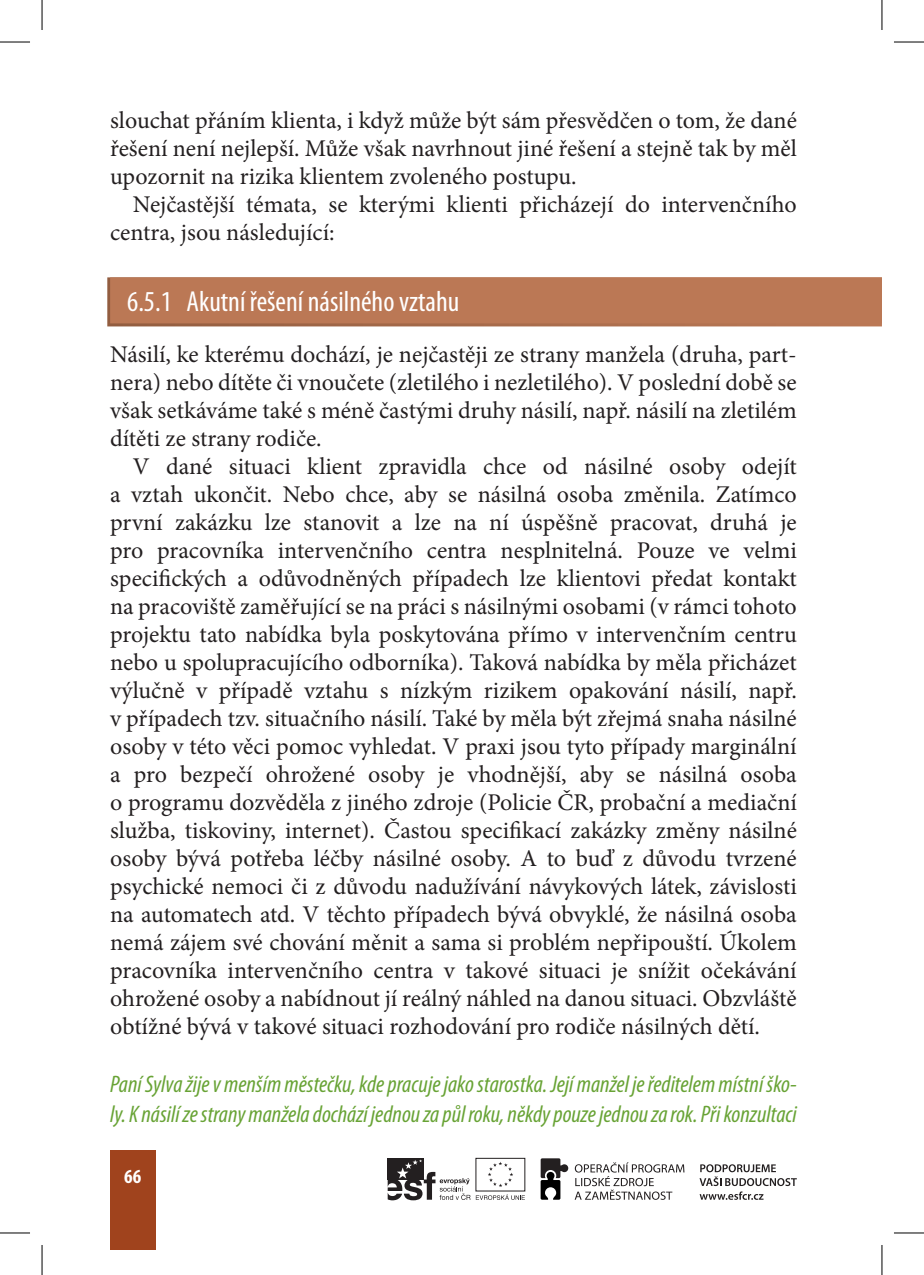
<style>
.page{position:relative;width:924px;height:1275px;background:#fff}
.page>*{position:absolute;margin:0;border:0;box-sizing:border-box;transform-origin:0 0}
.t1{font:condensed 29px "Myriad Pro";color:#fff}
.t2{font:24px/28px "Minion Pro";color:#231f20;text-align:justify}
.t3{font:italic condensed 24px/30px "Myriad Pro";color:#68a335}
.t4{font:700 condensed 20px "Myriad Pro";color:#fff}
</style>
<div class="page">
<div style="left:110px;top:1150px;width:45px;height:100px;background:#a0431d"></div>
<div style="left:475px;top:1157px;width:50px;height:34px;border:1px solid #231f20"></div>
<svg style="left:574px;top:1162px;width:110px;height:37px"></svg>
<svg style="left:540px;top:1158px;width:28px;height:41px"></svg>
<svg style="left:699px;top:1164px;width:97px;height:35px"></svg>
<div style="left:387px;top:1158px;width:36px;height:21px;background:#231f20"></div>
<svg style="left:387px;top:1159px;width:137px;height:41px"></svg>
<svg style="left:107px;top:277px;width:774px;height:49px;background:#a86c4c"></svg>
<div style="left:110px;top:277px;width:771px;height:46px;background:#bb7855"></div>
<hr style="left:0;top:42px;width:30px;height:1px;background:#000">
<hr style="left:893px;top:42px;width:30px;height:1px;background:#000">
<hr style="left:0;top:1232px;width:30px;height:1px;background:#000">
<hr style="left:893px;top:1232px;width:30px;height:1px;background:#000">
<hr style="left:42px;top:0;width:1px;height:30px;background:#000">
<hr style="left:42px;top:1245px;width:1px;height:30px;background:#000">
<hr style="left:881px;top:0;width:1px;height:30px;background:#000">
<hr style="left:881px;top:1245px;width:1px;height:30px;background:#000">
<p class="t2" style="left:110px;top:108px;width:688px">slouchat přáním klienta, i když může být sám přesvědčen o tom, že dané řešení není nejlepší. Může však navrhnout jiné řešení a stejně tak by měl upozornit na rizika klientem zvoleného postupu.</p>
<p class="t2" style="left:110px;top:192px;width:687px;text-indent:23px">Nejčastější témata, se kterými klienti přicházejí do intervenčního centra, jsou následující:</p>
<p class="t1" style="left:127px;top:291px;width:333px">6.5.1 Akutní řešení násilného vztahu</p>
<p class="t2" style="left:110px;top:342px;width:688px">Násilí, ke kterému dochází, je nejčastěji ze strany manžela (druha, part&shy;nera) nebo dítěte či vnoučete (zletilého i nezletilého). V poslední době se však setkáváme také s méně častými druhy násilí, např. násilí na zletilém dítěti ze strany rodiče.</p>
<p class="t2" style="left:110px;top:454px;width:688px;text-indent:23px">V dané situaci klient zpravidla chce od násilné osoby odejít a vztah ukončit. Nebo chce, aby se násilná osoba změnila. Zatímco první zakázku lze stanovit a lze na ní úspěšně pracovat, druhá je pro pracovníka intervenčního centra nesplnitelná. Pouze ve velmi specifických a odůvodněných případech lze klientovi předat kontakt na pracoviště zaměřující se na práci s násilnými osobami (v rámci tohoto projektu tato nabídka byla poskytována přímo v intervenčním centru nebo u spolupracujícího odborníka). Taková nabídka by měla přicházet výlučně v případě vztahu s nízkým rizikem opakování násilí, např. v případech tzv. situačního násilí. Také by měla být zřejmá snaha násilné osoby v této věci pomoc vyhledat. V praxi jsou tyto případy marginální a pro bezpečí ohrožené osoby je vhodnější, aby se násilná osoba o programu dozvěděla z jiného zdroje (Policie ČR, probační a mediační služba, tiskoviny, internet). Častou specifikací zakázky změny násilné osoby bývá potřeba léčby násilné osoby. A to buď z důvodu tvrzené psychické nemoci či z důvodu nadužívání návykových látek, závislosti na automatech atd. V těchto případech bývá obvyklé, že násilná osoba nemá zájem své chování měnit a sama si problém nepřipouští. Úkolem pracovníka intervenčního centra v takové situaci je snížit očekávání ohrožené osoby a nabídnout jí reálný náhled na danou situaci. Obzvláště obtížné bývá v takové situaci rozhodování pro rodiče násilných dětí.</p>
<p class="t3" style="left:110px;top:1071px;width:688px">Paní Sylva žije v menším městečku, kde pracuje jako starostka. Její manžel je ředitelem místní ško&shy;ly. K násilí ze strany manžela dochází jednou za půl roku, někdy pouze jednou za rok. Při konzultaci</p>
<p class="t4" style="left:124px;top:1169px;width:19px">66</p>
</div>
